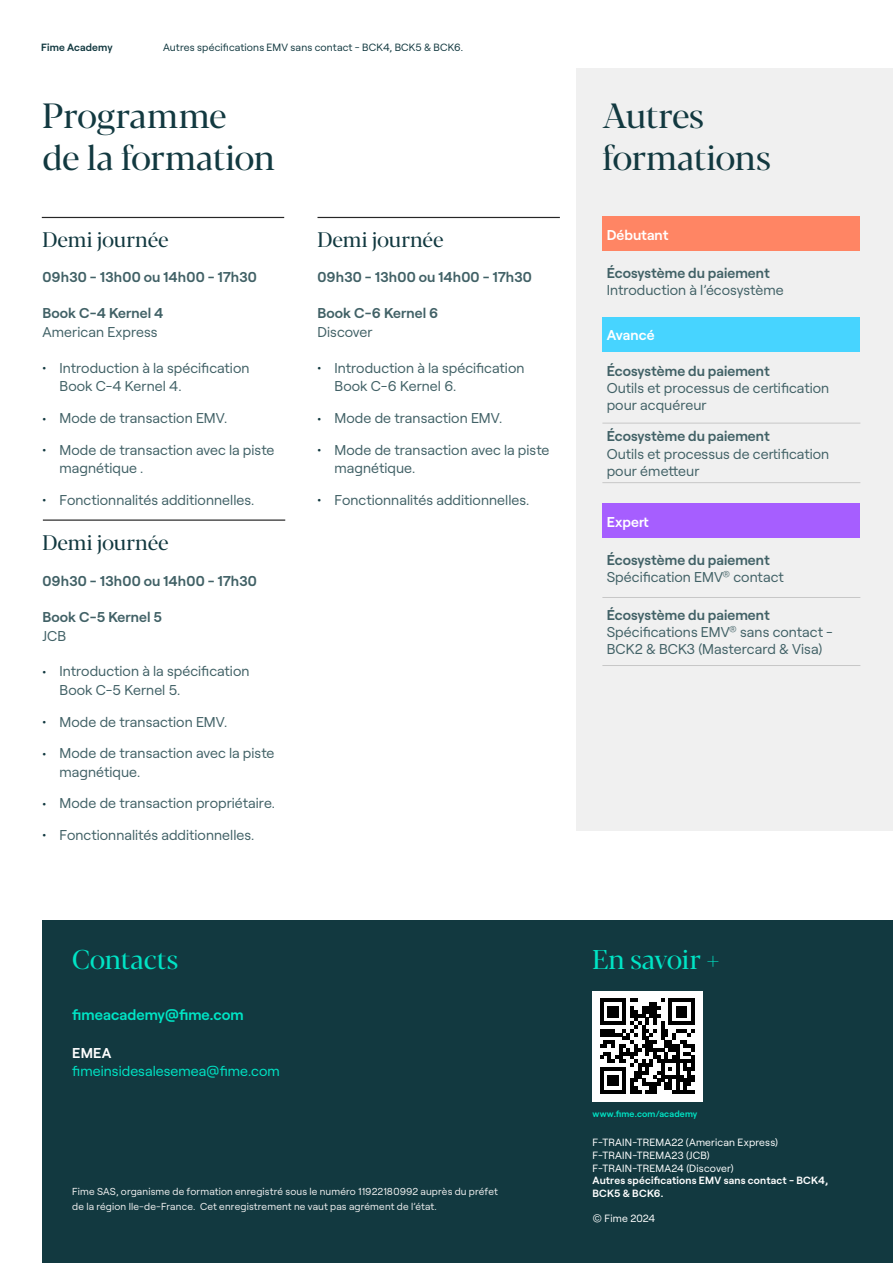
<style>
.page{position:relative;width:893px;height:1263px;background:#fff}
.page>*{position:absolute;margin:0;border:0;box-sizing:border-box;transform-origin:0 0}
.Document_title{font:34.8px/41.8px "Blacker Pro Dis";letter-spacing:-.015em;color:#123940}
.Section_title{font:27px "Blacker Pro Dis";letter-spacing:-.005em;color:#00e4c5}
.Document_title-2{font:21px "Blacker Pro Dis";color:#123940}
.t1{font:600 15px "Roobert";letter-spacing:.005em;color:#00e4c5}
.Document_title-3{font:14.25px/17.1px "Roobert";letter-spacing:.005em;color:#416166}
.Document_title-4{font:600 14.25px/18.8px "Roobert";letter-spacing:.005em;color:#416166}
.t2{font:14.25px "Roobert";letter-spacing:.005em;color:#00e4c5}
.Document_title-5{font:600 14.25px "Roobert";letter-spacing:.005em;color:#fff}
.Document_title-6{font:10.5px "Roobert";letter-spacing:.015em;color:#fff}
.t3{font:10.5px "Roobert";letter-spacing:.015em;color:#123940}
.Document_title-7{font:600 10.5px/12.6px "Roobert";letter-spacing:.02em;color:#fff}
.t4{font:600 10.5px "Roobert";letter-spacing:.015em;color:#123940}
.t5{font:10.2px/15px "Roobert";letter-spacing:.015em;color:#f0f0f0}
.t6{font:600 9px "Roobert";letter-spacing:.02em;color:#00e4c5}
.s1{font-weight:600}
.s2{color:#123940}
.s3{font-weight:400}
</style>
<div class="page">
<div style="left:576px;top:68px;width:317px;height:762px;background:#f0f0f0"></div>
<div style="left:43px;top:921px;width:850px;height:342px;background:#123940"></div>
<div style="left:592px;top:991px;width:111px;height:110px;background:#fff"></div>
<svg style="left:600px;top:998px;width:95px;height:96px"></svg>
<hr style="left:317px;top:217px;width:243px;height:1px;background:#262626">
<hr style="left:42px;top:217px;width:242px;height:1px;background:#262626">
<hr style="left:43px;top:519px;width:242px;height:2px;background:#262626">
<div style="left:602px;top:217px;width:258px;height:34px;background:#ff8564"></div>
<div style="left:602px;top:317px;width:258px;height:34px;background:#47d4ff"></div>
<div style="left:602px;top:504px;width:258px;height:34px;background:#a65eff"></div>
<hr style="left:602px;top:423px;width:258px;height:1px;background:#c7c7c7">
<hr style="left:602px;top:482px;width:258px;height:1px;background:#c7c7c7">
<hr style="left:602px;top:597px;width:258px;height:1px;background:#c7c7c7">
<hr style="left:602px;top:665px;width:258px;height:1px;background:#c7c7c7">
<p class="t4" style="left:41px;top:39px;width:73px">Fime Academy</p>
<p class="t3" style="left:163px;top:39px;width:302px">Autres spécifications EMV sans contact - BCK4, BCK5 &amp; BCK6.</p>
<p class="Document_title" style="left:43px;top:94px;width:234px">Programme<br>de la formation</p>
<p class="Document_title-2" style="left:43px;top:226px;width:128px">Demi journée</p>
<p class="Document_title-4" style="left:43px;top:267px;width:216px">09h30 - 13h00 ou 14h00 - 17h30</p>
<p class="Document_title-3" style="left:43px;top:303px;width:123px;line-height:18.8px"><span class="s1">Book C-4 Kernel 4<br></span>American Express</p>
<p class="Document_title-3" style="left:60px;top:357px;width:191px;line-height:18.8px;text-indent:-17px"><span class="s2">•</span> Introduction à la spécification<br>Book C-4 Kernel 4.</p>
<p class="Document_title-3" style="left:43px;top:408px;width:186px"><span class="s2">•</span> Mode de transaction EMV.</p>
<p class="Document_title-3" style="left:60px;top:439px;width:216px;line-height:18.8px;text-indent:-17px"><span class="s2">•</span> Mode de transaction avec la piste magnétique .</p>
<p class="Document_title-3" style="left:43px;top:490px;width:213px"><span class="s2">•</span> Fonctionnalités additionnelles.</p>
<p class="Document_title-2" style="left:43px;top:529px;width:128px">Demi journée</p>
<p class="Document_title-4" style="left:43px;top:570px;width:216px">09h30 - 13h00 ou 14h00 - 17h30</p>
<p class="Document_title-4" style="left:43px;top:606px;width:121px">Book C-5 Kernel 5<br><span class="s3">JCB</span></p>
<p class="Document_title-3" style="left:60px;top:661px;width:191px;line-height:18.8px;text-indent:-17px"><span class="s2">•</span> Introduction à la spécification<br>Book C-5 Kernel 5.</p>
<p class="Document_title-3" style="left:43px;top:712px;width:186px"><span class="s2">•</span> Mode de transaction EMV.</p>
<p class="Document_title-3" style="left:60px;top:742px;width:216px;line-height:18.8px;text-indent:-17px"><span class="s2">•</span> Mode de transaction avec la piste magnétique.</p>
<p class="Document_title-3" style="left:43px;top:794px;width:234px"><span class="s2">•</span> Mode de transaction propriétaire.</p>
<p class="Document_title-3" style="left:43px;top:825px;width:213px"><span class="s2">•</span> Fonctionnalités additionnelles.</p>
<p class="Document_title-2" style="left:317px;top:226px;width:128px">Demi journée</p>
<p class="Document_title-4" style="left:317px;top:267px;width:216px">09h30 - 13h00 ou 14h00 - 17h30</p>
<p class="Document_title-4" style="left:317px;top:303px;width:122px">Book C-6 Kernel 6<br><span class="s3">Discover</span></p>
<p class="Document_title-3" style="left:334px;top:357px;width:191px;line-height:18.8px;text-indent:-17px"><span class="s2">•</span> Introduction à la spécification<br>Book C-6 Kernel 6.</p>
<p class="Document_title-3" style="left:317px;top:408px;width:186px"><span class="s2">•</span> Mode de transaction EMV.</p>
<p class="Document_title-3" style="left:334px;top:439px;width:216px;line-height:18.8px;text-indent:-17px"><span class="s2">•</span> Mode de transaction avec la piste magnétique.</p>
<p class="Document_title-3" style="left:317px;top:490px;width:213px"><span class="s2">•</span> Fonctionnalités additionnelles.</p>
<p class="Document_title" style="left:602px;top:94px;width:103px">Autres</p>
<p class="Document_title" style="left:602px;top:136px;width:170px">formations</p>
<p class="Document_title-5" style="left:607px;top:224px;width:63px">Débutant</p>
<p class="Document_title-3" style="left:607px;top:263px;width:179px"><span class="s1">Écosystème du paiement<br></span>Introduction à l’écosystème</p>
<p class="Document_title-5" style="left:607px;top:324px;width:49px">Avancé</p>
<p class="Document_title-3" style="left:607px;top:361px;width:224px"><span class="s1">Écosystème du paiement<br></span>Outils et processus de certification pour acquéreur</p>
<p class="Document_title-3" style="left:607px;top:427px;width:224px"><span class="s1">Écosystème du paiement<br></span>Outils et processus de certification pour émetteur</p>
<p class="Document_title-5" style="left:607px;top:511px;width:44px">Expert</p>
<p class="Document_title-3" style="left:607px;top:550px;width:179px"><span class="s1">Écosystème du paiement<br></span>Spécification EMV<sup>®</sup> contact</p>
<p class="Document_title-3" style="left:607px;top:605px;width:228px"><span class="s1">Écosystème du paiement<br></span>Spécifications EMV<sup>®</sup> sans contact -<br>BCK2 &amp; BCK3 (Mastercard &amp; Visa)</p>
<p class="Section_title" style="left:72px;top:942px;width:107px">Contacts</p>
<p class="t1" style="left:72px;top:1003px;width:173px">fimeacademy@fime.com</p>
<p class="Document_title-5" style="left:72px;top:1042px;width:41px">EMEA</p>
<p class="t2" style="left:72px;top:1060px;width:209px">fimeinsidesalesemea@fime.com</p>
<p class="t5" style="left:72px;top:1183px;width:427px">Fime SAS, organisme de formation enregistré sous le numéro 11922180992 auprès du préfet de la région Ile-de-France. Cet enregistrement ne vaut pas agrément de l’état.</p>
<p class="Section_title" style="left:592px;top:942px;width:129px">En savoir +</p>
<p class="t6" style="left:592px;top:1107px;width:106px">www.fime.com/academy</p>
<p class="Document_title-6" style="left:592px;top:1135px;width:187px">F-TRAIN-TREMA22 (American Express)</p>
<p class="Document_title-6" style="left:592px;top:1147px;width:119px">F-TRAIN-TREMA23 (JCB)</p>
<p class="Document_title-6" style="left:592px;top:1160px;width:143px">F-TRAIN-TREMA24 (Discover)</p>
<p class="Document_title-7" style="left:592px;top:1173px;width:237px">Autres spécifications EMV sans contact - BCK4,<br>BCK5 &amp; BCK6.</p>
<p class="Document_title-6" style="left:592px;top:1210px;width:64px">© Fime 2024</p>
</div>
